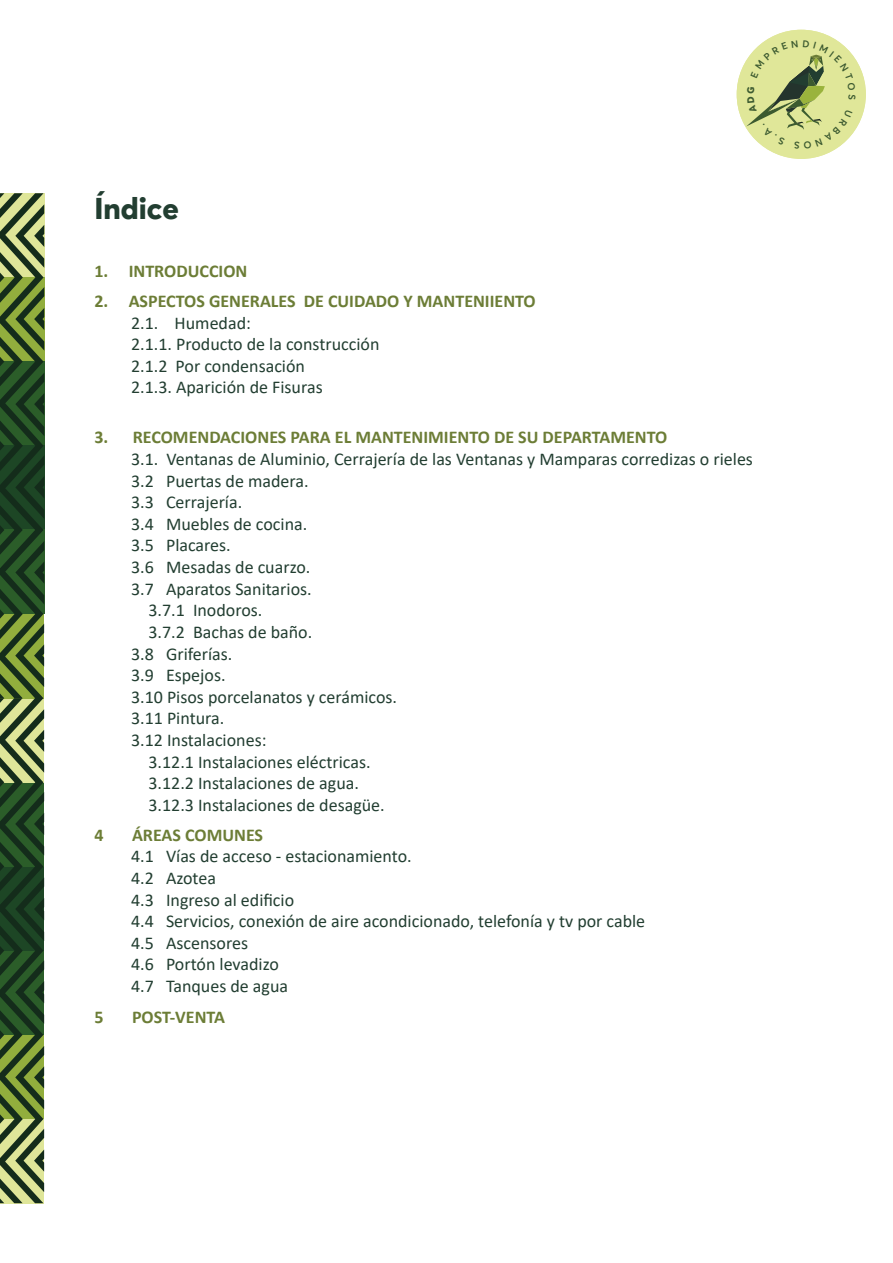
<style>
.page{position:relative;width:893px;height:1263px;background:#fff}
.page>*{position:absolute;margin:0;border:0;box-sizing:border-box;transform-origin:0 0}
.t1{font:800 30px "Averta Std";color:#223e31}
.t2{font:18px/21.6px "Calibri";color:#223e31}
.t3{font:700 18px "Calibri";color:#6c7d36}
</style>
<div class="page">
<svg style="left:0;top:193px;width:44px;height:1010px;background:#486535"></svg>
<div style="left:737px;top:30px;width:129px;height:129px;background:#e0e799;border-radius:50%"></div>
<svg style="left:746px;top:40px;width:110px;height:109px"></svg>
<h1 class="t1" style="left:94px;top:189px;width:86px">Índice</h1>
<p class="t3" style="left:94px;top:258px;width:154px">1. INTRODUCCION</p>
<p class="t3" style="left:94px;top:288px;width:443px">2. ASPECTOS GENERALES DE CUIDADO Y MANTENIIENTO</p>
<p class="t2" style="left:131px;top:311px;width:250px">2.1. Humedad:<br>2.1.1. Producto de la construcción<br>2.1.2 Por condensación<br>2.1.3. Aparición de Fisuras</p>
<p class="t3" style="left:94px;top:425px;width:574px">3. RECOMENDACIONES PARA EL MANTENIMIENTO DE SU DEPARTAMENTO</p>
<p class="t2" style="left:131px;top:448px;width:623px">3.1. Ventanas de Aluminio, Cerrajería de las Ventanas y Mamparas corredizas o rieles</p>
<p class="t2" style="left:131px;top:469px;width:179px">3.2 Puertas de madera.</p>
<p class="t2" style="left:131px;top:491px;width:113px">3.3 Cerrajería.</p>
<p class="t2" style="left:131px;top:513px;width:178px">3.4 Muebles de cocina.</p>
<p class="t2" style="left:131px;top:534px;width:101px">3.5 Placares.</p>
<p class="t2" style="left:131px;top:556px;width:181px">3.6 Mesadas de cuarzo.</p>
<p class="t2" style="left:131px;top:577px;width:182px">3.7 Aparatos Sanitarios.</p>
<p class="t2" style="left:148px;top:599px;width:116px">3.7.1 Inodoros.</p>
<p class="t2" style="left:148px;top:621px;width:165px">3.7.2 Bachas de baño.</p>
<p class="t2" style="left:131px;top:642px;width:103px">3.8 Griferías.</p>
<p class="t2" style="left:131px;top:664px;width:96px">3.9 Espejos.</p>
<p class="t2" style="left:131px;top:685px;width:268px">3.10 Pisos porcelanatos y cerámicos.</p>
<p class="t2" style="left:131px;top:707px;width:95px">3.11 Pintura.</p>
<p class="t2" style="left:131px;top:729px;width:137px">3.12 Instalaciones:</p>
<p class="t2" style="left:148px;top:750px;width:224px">3.12.1 Instalaciones eléctricas.</p>
<p class="t2" style="left:148px;top:772px;width:212px">3.12.2 Instalaciones de agua.</p>
<p class="t2" style="left:148px;top:793px;width:238px">3.12.3 Instalaciones de desagüe.</p>
<p class="t3" style="left:94px;top:822px;width:11px">4</p>
<p class="t3" style="left:132px;top:822px;width:133px">ÁREAS COMUNES</p>
<p class="t2" style="left:131px;top:845px;width:516px">4.1 Vías de acceso - estacionamiento.<br>4.2 Azotea<br>4.3 Ingreso al edificio<br>4.4 Servicios, conexión de aire acondicionado, telefonía y tv por cable<br>4.5 Ascensores<br>4.6 Portón levadizo<br>4.7 Tanques de agua</p>
<p class="t3" style="left:94px;top:1005px;width:11px">5</p>
<p class="t3" style="left:132px;top:1005px;width:94px">POST-VENTA</p>
</div>
